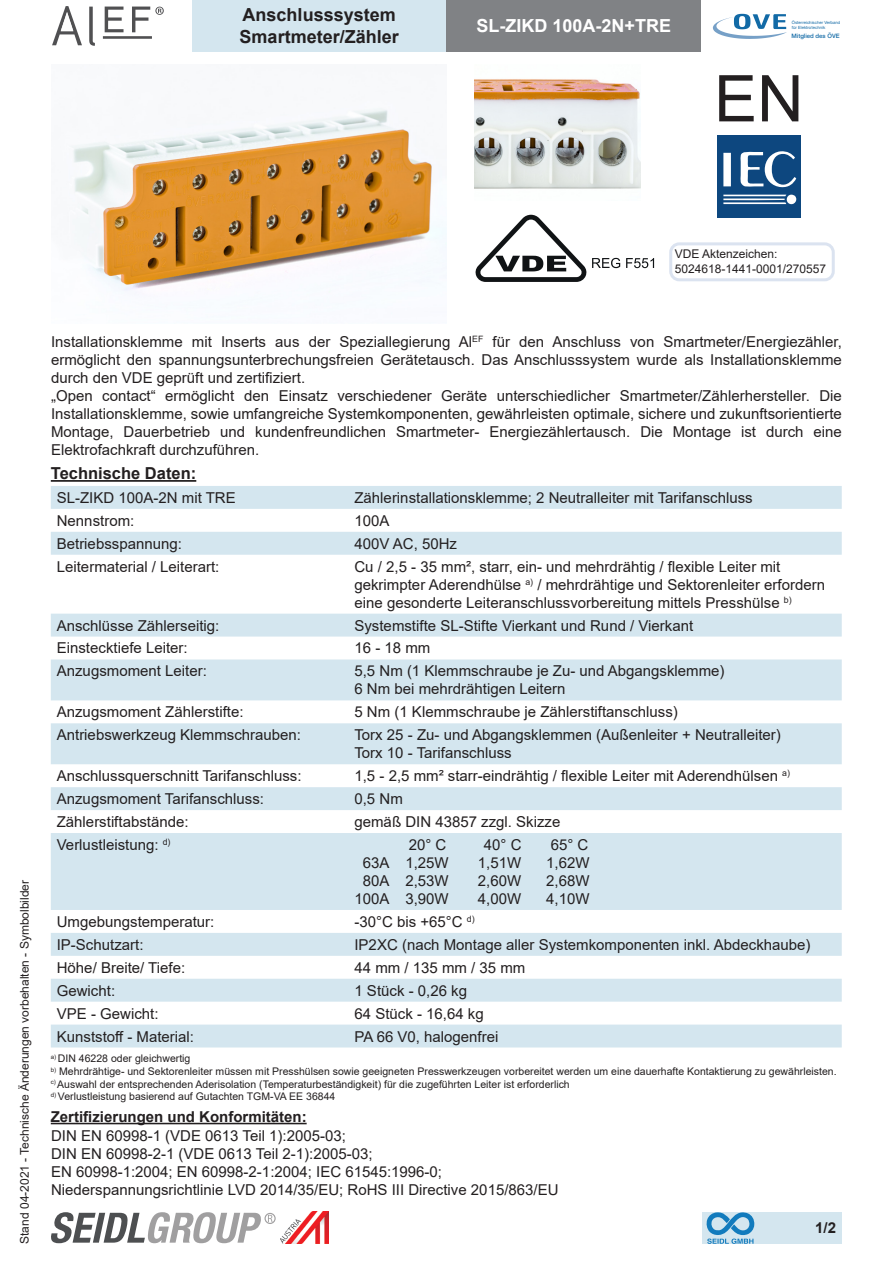
<style>
.page{position:relative;width:893px;height:1263px;background:#fff}
.page>*{position:absolute;margin:0;border:0;box-sizing:border-box;transform-origin:0 0}
.t1{font:64.5px "Arial";color:#231f20}
.t2{font:700 18px "Arial";color:#231f20}
.t3{font:700 18px "Arial";color:#fff}
.t4{font:700 16.5px "Arial";color:#231f20}
.t5{font:15px/18px "Arial";color:#231f20;text-align:justify}
.t6{font:700 15px "Arial";color:#231f20}
.t7{font:12px "Arial";color:#231f20}
.t8{font:10.5px "Arial";color:#231f20}
.t9{font:500 6px "Helvetica Neue LT Std";color:#126aa6}
.t10{font:4.35px/5.1px "Helvetica Neue LT Std";color:#126aa6}
</style>
<div class="page">
<div style="left:702px;top:1212px;width:140px;height:32px;background:#d4e6ef"></div>
<div style="left:192px;top:0;width:254px;height:51px;background:#d4e6ef"></div>
<img style="left:280px;top:1212px;width:48px;height:32px">
<svg style="left:51px;top:1212px;width:225px;height:31px"></svg>
<svg style="left:713px;top:14px;width:74px;height:25px"></svg>
<svg style="left:706px;top:1212px;width:49px;height:32px"></svg>
<svg style="left:89px;top:7px;width:6px;height:39px"></svg>
<svg style="left:105px;top:7px;width:19px;height:25px"></svg>
<hr style="left:103px;top:36px;width:19px;height:3px;background:#505052">
<svg style="left:52px;top:6px;width:30px;height:39px"></svg>
<svg style="left:132px;top:7px;width:32px;height:25px"></svg>
<div style="left:446px;top:0;width:255px;height:51px;background:#808285"></div>
<img style="left:70px;top:108px;width:376px;height:184px">
<svg style="left:718px;top:135px;width:82px;height:83px;background:#3b6a97"></svg>
<svg style="left:626px;top:258px;width:28px;height:10px"></svg>
<svg style="left:475px;top:215px;width:145px;height:67px"></svg>
<hr style="left:51px;top:480px;width:145px;height:2px;background:#231f20">
<div style="left:669px;top:242px;width:166px;height:39px;border:3px solid #dbe3f0;border-radius:9px"></div>
<hr style="left:51px;top:1123px;width:256px;height:1px;background:#231f20">
<img style="left:475px;top:79px;width:165px;height:110px">
<svg style="left:51px;top:486px;width:791px;height:561px;fill:#d4e6ef"></svg>
<p class="t2" style="left:243px;top:2px;width:155px">Anschlusssystem</p>
<p class="t2" style="left:240px;top:24px;width:161px">Smartmeter/Zähler</p>
<p class="t3" style="left:476px;top:13px;width:196px">SL-ZIKD 100A-2N+TRE</p>
<p class="t10" style="left:792px;top:20px;width:50px">Österreichischer Verband für Elektrotechnik</p>
<p class="t9" style="left:791px;top:33px;width:49px">Mitglied des ÖVE</p>
<p class="t1" style="left:714px;top:54px;width:91px">EN</p>
<p class="t7" style="left:675px;top:246px;width:104px">VDE Aktenzeichen:</p>
<p class="t7" style="left:675px;top:260px;width:153px">5024618-1441-0001/270557</p>
<p class="t7" style="left:16px;top:1244px;width:366px;rotate:-90deg">Stand 04-2021 - Technische Änderungen vorbehalten - Symbolbilder</p>
<p class="t5" style="left:51px;top:332px;width:792px">Installationsklemme mit Inserts aus der Speziallegierung Al<sup>EF</sup> für den Anschluss von Smartmeter/Energiezähler, ermöglicht den spannungsunterbrechungsfreien Gerätetausch. Das Anschlusssystem wurde als Installationsklemme durch den VDE geprüft und zertifiziert.</p>
<p class="t5" style="left:51px;top:386px;width:792px">„Open contact“ ermöglicht den Einsatz verschiedener Geräte unterschiedlicher Smartmeter/Zählerhersteller. Die Installationsklemme, sowie umfangreiche Systemkomponenten, gewährleisten optimale, sichere und zukunftsorientierte Montage, Dauerbetrieb und kundenfreundlichen Smartmeter- Energiezählertausch. Die Montage ist durch eine Elektrofachkraft durchzuführen.</p>
<p class="t4" style="left:51px;top:462px;width:147px">Technische Daten:</p>
<p class="t5" style="left:57px;top:488px;width:180px">SL-ZIKD 100A-2N mit TRE</p>
<p class="t5" style="left:354px;top:488px;width:400px">Zählerinstallationsklemme; 2 Neutralleiter mit Tarifanschluss</p>
<p class="t5" style="left:57px;top:511px;width:79px">Nennstrom:</p>
<p class="t5" style="left:354px;top:511px;width:37px">100A</p>
<p class="t5" style="left:57px;top:534px;width:127px">Betriebsspannung:</p>
<p class="t5" style="left:354px;top:534px;width:104px">400V AC, 50Hz</p>
<p class="t5" style="left:57px;top:557px;width:164px">Leitermaterial / Leiterart:</p>
<p class="t5" style="left:354px;top:557px;width:427px">Cu / 2,5 - 35 mm², starr, ein- und mehrdrähtig / flexible Leiter mit</p>
<p class="t5" style="left:354px;top:575px;width:472px">gekrimpter Aderendhülse <sup>a)</sup> / mehrdrähtige und Sektorenleiter erfordern eine gesonderte Leiteranschlussvorbereitung mittels Presshülse <sup>b)</sup></p>
<p class="t5" style="left:57px;top:616px;width:164px">Anschlüsse Zählerseitig:</p>
<p class="t5" style="left:354px;top:616px;width:340px">Systemstifte SL-Stifte Vierkant und Rund / Vierkant</p>
<p class="t5" style="left:57px;top:639px;width:132px">Einstecktiefe Leiter:</p>
<p class="t5" style="left:354px;top:639px;width:77px">16 - 18 mm</p>
<p class="t5" style="left:57px;top:662px;width:152px">Anzugsmoment Leiter:</p>
<p class="t5" style="left:354px;top:662px;width:372px">5,5 Nm (1 Klemmschraube je Zu- und Abgangsklemme)</p>
<p class="t5" style="left:354px;top:680px;width:212px">6 Nm bei mehrdrähtigen Leitern</p>
<p class="t5" style="left:57px;top:703px;width:188px">Anzugsmoment Zählerstifte:</p>
<p class="t5" style="left:354px;top:703px;width:325px">5 Nm (1 Klemmschraube je Zählerstiftanschluss)</p>
<p class="t5" style="left:57px;top:726px;width:246px">Antriebswerkzeug Klemmschrauben:</p>
<p class="t5" style="left:354px;top:726px;width:428px">Torx 25 - Zu- und Abgangsklemmen (Außenleiter + Neutralleiter)</p>
<p class="t5" style="left:354px;top:744px;width:159px">Torx 10 - Tarifanschluss</p>
<p class="t5" style="left:57px;top:767px;width:246px">Anschlussquerschnitt Tarifanschluss:</p>
<p class="t5" style="left:354px;top:767px;width:437px">1,5 - 2,5 mm² starr-eindrähtig / flexible Leiter mit Aderendhülsen <sup>a)</sup></p>
<p class="t5" style="left:57px;top:790px;width:209px">Anzugsmoment Tarifanschluss:</p>
<p class="t5" style="left:354px;top:790px;width:50px">0,5 Nm</p>
<p class="t5" style="left:57px;top:813px;width:133px">Zählerstiftabstände:</p>
<p class="t5" style="left:354px;top:813px;width:207px">gemäß DIN 43857 zzgl. Skizze</p>
<p class="t5" style="left:57px;top:835px;width:115px">Verlustleistung: <sup>d)</sup></p>
<p class="t5" style="left:409px;top:835px;width:39px">20° C</p>
<p class="t5" style="left:484px;top:835px;width:39px">40° C</p>
<p class="t5" style="left:551px;top:835px;width:39px">65° C</p>
<p class="t5" style="left:363px;top:853px;width:87px">63A 1,25W</p>
<p class="t5" style="left:478px;top:853px;width:45px">1,51W</p>
<p class="t5" style="left:546px;top:853px;width:45px">1,62W</p>
<p class="t5" style="left:363px;top:871px;width:87px">80A 2,53W</p>
<p class="t5" style="left:478px;top:871px;width:45px">2,60W</p>
<p class="t5" style="left:546px;top:871px;width:45px">2,68W</p>
<p class="t5" style="left:354px;top:889px;width:96px">100A 3,90W</p>
<p class="t5" style="left:478px;top:889px;width:45px">4,00W</p>
<p class="t5" style="left:546px;top:889px;width:45px">4,10W</p>
<p class="t5" style="left:57px;top:912px;width:159px">Umgebungstemperatur:</p>
<p class="t5" style="left:354px;top:912px;width:122px">-30°C bis +65°C <sup>d)</sup></p>
<p class="t5" style="left:57px;top:935px;width:88px">IP-Schutzart:</p>
<p class="t5" style="left:354px;top:935px;width:458px">IP2XC (nach Montage aller Systemkomponenten inkl. Abdeckhaube)</p>
<p class="t5" style="left:57px;top:958px;width:130px">Höhe/ Breite/ Tiefe:</p>
<p class="t5" style="left:354px;top:958px;width:172px">44 mm / 135 mm / 35 mm</p>
<p class="t5" style="left:57px;top:981px;width:60px">Gewicht:</p>
<p class="t5" style="left:354px;top:981px;width:114px">1 Stück - 0,26 kg</p>
<p class="t5" style="left:57px;top:1004px;width:103px">VPE - Gewicht:</p>
<p class="t5" style="left:354px;top:1004px;width:131px">64 Stück - 16,64 kg</p>
<p class="t5" style="left:57px;top:1027px;width:139px">Kunststoff - Material:</p>
<p class="t5" style="left:354px;top:1027px;width:145px">PA 66 V0, halogenfrei</p>
<p class="t8" style="left:51px;top:1051px;width:141px"><sup>a)</sup> DIN 46228 oder gleichwertig</p>
<p class="t8" style="left:51px;top:1064px;width:787px"><sup>b)</sup> Mehrdrähtige- und Sektorenleiter müssen mit Presshülsen sowie geeigneten Presswerkzeugen vorbereitet werden um eine dauerhafte Kontaktierung zu gewährleisten.</p>
<p class="t8" style="left:51px;top:1077px;width:520px"><sup>c)</sup> Auswahl der entsprechenden Aderisolation (Temperaturbeständigkeit) für die zugeführten Leiter ist erforderlich</p>
<p class="t8" style="left:51px;top:1089px;width:286px"><sup>d)</sup> Verlustleistung basierend auf Gutachten TGM-VA EE 36844</p>
<p class="t6" style="left:51px;top:1106px;width:257px">Zertifizierungen und Konformitäten:</p>
<p class="t5" style="left:51px;top:1127px;width:296px">DIN EN 60998-1 (VDE 0613 Teil 1):2005-03;</p>
<p class="t5" style="left:51px;top:1145px;width:323px">DIN EN 60998-2-1 (VDE 0613 Teil 2-1):2005-03;</p>
<p class="t5" style="left:51px;top:1163px;width:393px">EN 60998-1:2004; EN 60998-2-1:2004; IEC 61545:1996-0;</p>
<p class="t5" style="left:51px;top:1181px;width:509px">Niederspannungsrichtlinie LVD 2014/35/EU; RoHS III Directive 2015/863/EU</p>
<p class="t6" style="left:815px;top:1217px;width:22px">1/2</p>
</div>
